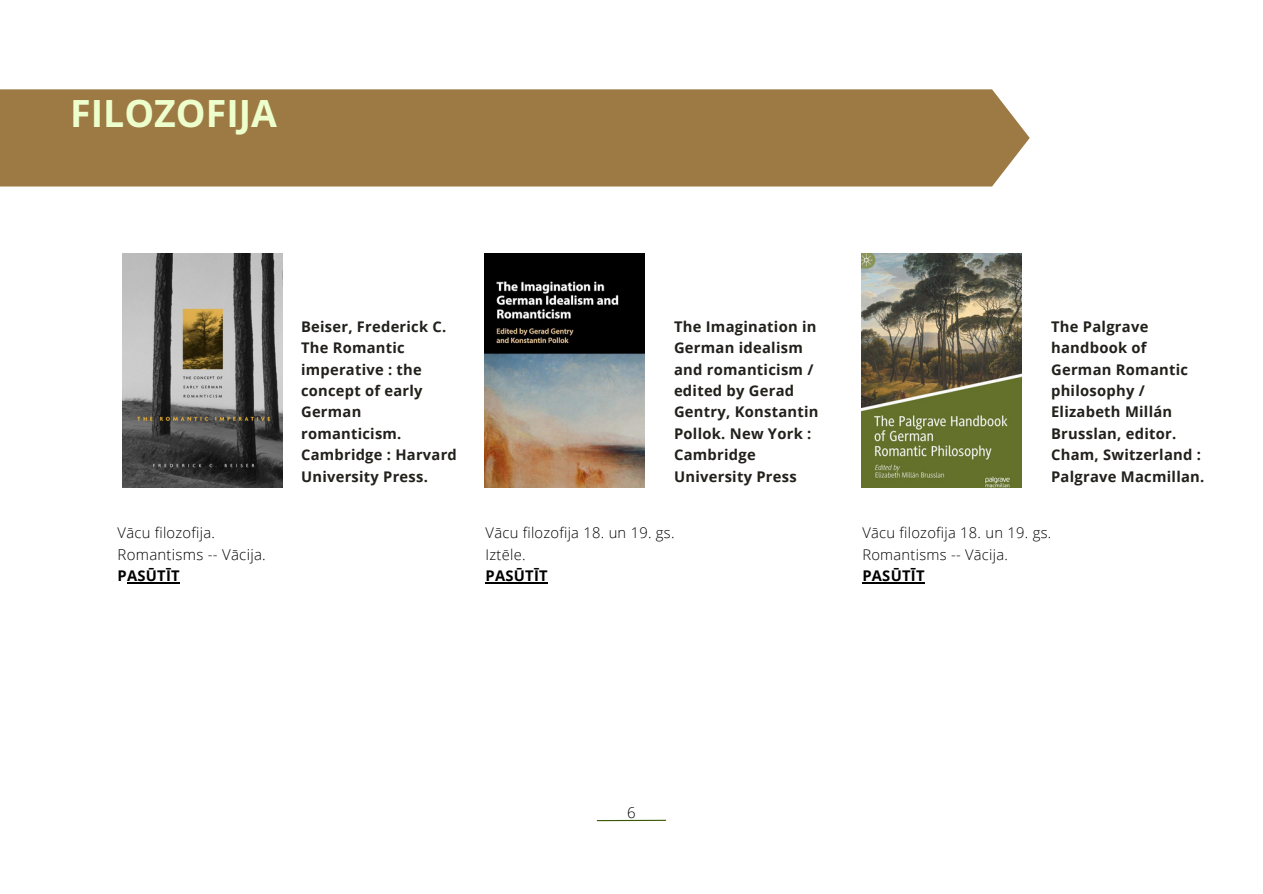
<style>
.page{position:relative;width:1263px;height:894px;background:#fff}
.page>*{position:absolute;margin:0;border:0;box-sizing:border-box;transform-origin:0 0}
.t1{font:700 37.5px "Open Sans";color:#edffcc}
.t2{font:300 15px "Open Sans";letter-spacing:.02em;color:#000}
.t3{font:700 14.7px/21.3px "Open Sans";letter-spacing:.02em;color:#22201b}
.t4{font:300 14.7px "Open Sans";letter-spacing:.02em;color:#000}
.t5{font:700 14.7px "Open Sans";letter-spacing:.02em;color:#000}
</style>
<div class="page">
<div style="left:0;top:89px;width:1029px;height:97px;background:#9d7944"></div>
<div style="left:111px;top:248px;width:177px;height:244px;background:linear-gradient(to right,#fff,#fff)"></div>
<img style="left:123px;top:254px;width:159px;height:233px">
<hr style="left:114px;top:248px;width:3px;height:244px;background:#fff">
<hr style="left:127px;top:582px;width:53px;height:1px;background:#000">
<div style="left:473px;top:248px;width:177px;height:244px;background:linear-gradient(to right,#fff,#fff)"></div>
<img style="left:485px;top:254px;width:159px;height:233px">
<hr style="left:476px;top:248px;width:3px;height:244px;background:#fff">
<hr style="left:486px;top:582px;width:62px;height:1px;background:#000">
<img style="left:861px;top:254px;width:160px;height:233px">
<hr style="left:862px;top:582px;width:63px;height:1px;background:#000">
<hr style="left:597px;top:819px;width:69px;height:1px;background:#3b5704">
<p class="t1" style="left:70px;top:87px;width:208px">FILOZOFIJA</p>
<p class="t4" style="left:118px;top:522px;width:99px">Vācu filozofija.</p>
<h2 class="t2" style="left:118px;top:543px;width:150px">Romantisms -- Vācija.</h2>
<p class="t5" style="left:118px;top:565px;width:64px">PASŪTĪT</p>
<h2 class="t3" style="left:301px;top:315px;width:157px">Beiser, Frederick C.<br>The Romantic imperative : the concept of early<br>German romanticism.<br>Cambridge : Harvard<br>University Press.</h2>
<p class="t3" style="left:674px;top:315px;width:146px">The Imagination in<br>German idealism and romanticism / edited by Gerad<br>Gentry, Konstantin<br>Pollok. New York :<br>Cambridge<br>University Press</p>
<p class="t4" style="left:486px;top:522px;width:190px">Vācu filozofija 18. un 19. gs.</p>
<p class="t4" style="left:486px;top:543px;width:42px">Iztēle.</p>
<p class="t5" style="left:486px;top:565px;width:64px">PASŪTĪT</p>
<p class="t3" style="left:1051px;top:315px;width:155px">The Palgrave handbook of<br>German Romantic philosophy /<br>Elizabeth Millán<br>Brusslan, editor.<br>Cham, Switzerland :<br>Palgrave Macmillan.</p>
<p class="t4" style="left:862px;top:522px;width:190px">Vācu filozofija 18. un 19. gs.</p>
<p class="t4" style="left:862px;top:543px;width:147px">Romantisms -- Vācija.</p>
<p class="t5" style="left:862px;top:565px;width:64px">PASŪTĪT</p>
<p class="t2" style="left:627px;top:801px;width:10px">6</p>
</div>
